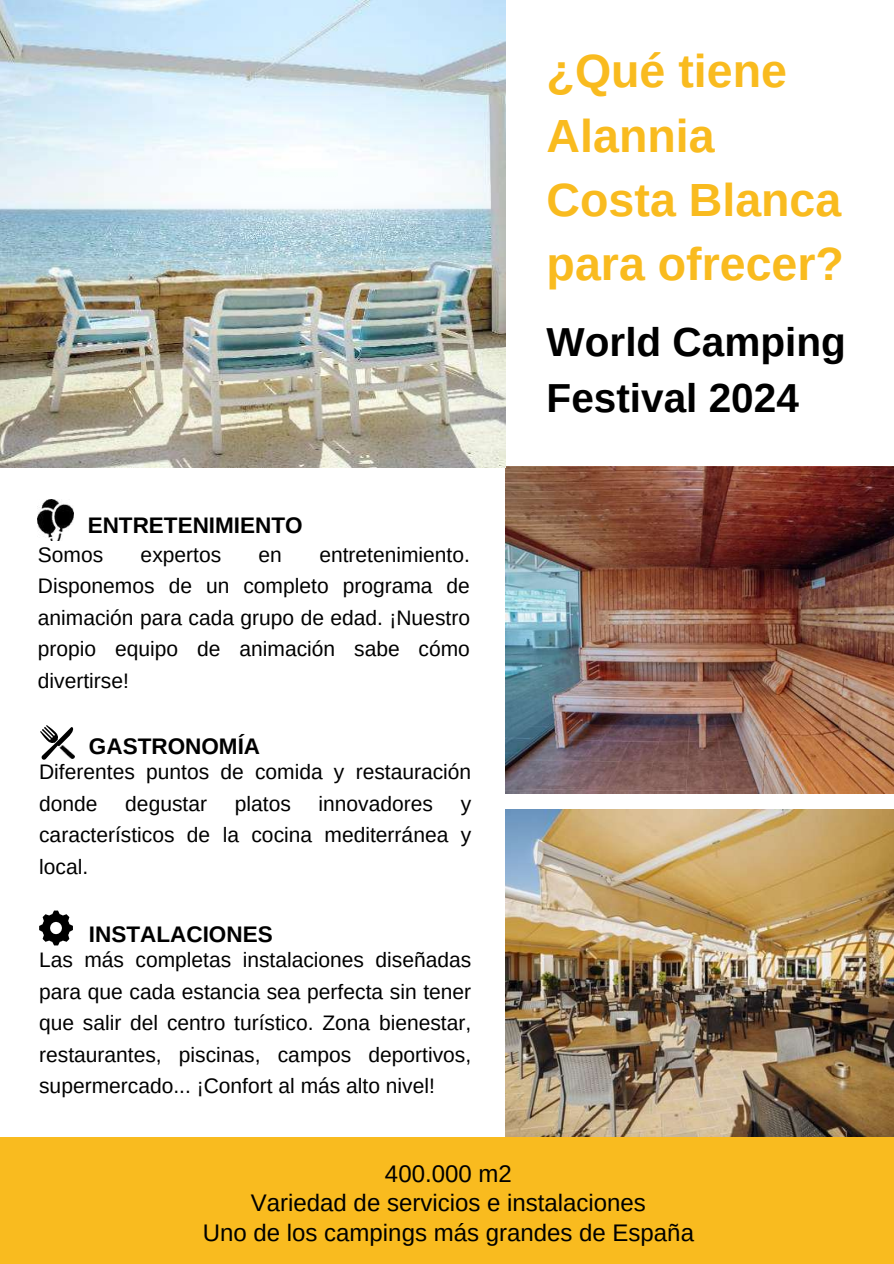
<style>
.page{position:relative;width:894px;height:1264px;background:#fff}
.page>*{position:absolute;margin:0;border:0;box-sizing:border-box;transform-origin:0 0}
.t1{font:700 46.5px/64.2px "Arimo";color:#f9bb1f}
.t2{font:700 40.5px/56.2px "Arimo";color:#000}
.t3{font:24px/29.2px "Arimo";color:#000;text-align:center}
.t4{font:700 22.5px "Arimo";color:#000}
.t5{font:21px/31.5px "Arimo";color:#000;text-align:justify}
</style>
<div class="page">
<img style="left:505px;top:466px;width:388px;height:328px">
<img style="left:505px;top:809px;width:388px;height:327px">
<div style="left:0;top:1136px;width:893px;height:127px;background:#f9bb1f"></div>
<img style="left:0;top:0;width:505px;height:467px">
<img style="left:38px;top:499px;width:36px;height:42px">
<svg style="left:42px;top:727px;width:31px;height:32px"></svg>
<img style="left:60px;top:745px;width:14px;height:13px">
<img style="left:40px;top:725px;width:17px;height:17px">
<svg style="left:39px;top:910px;width:34px;height:35px"></svg>
<p class="t4" style="left:88px;top:513px;width:216px">ENTRETENIMIENTO</p>
<p class="t5" style="left:38px;top:539px;width:67px">Somos</p>
<p class="t5" style="left:141px;top:539px;width:82px">expertos</p>
<p class="t5" style="left:258px;top:539px;width:25px">en</p>
<p class="t5" style="left:38px;top:539px;width:433px;text-indent:281px">entretenimiento.<br>Disponemos de un completo programa de animación para cada grupo de edad. ¡Nuestro propio equipo de animación sabe cómo divertirse!</p>
<p class="t4" style="left:89px;top:733px;width:173px">GASTRONOMÍA</p>
<p class="t5" style="left:39px;top:756px;width:433px">Diferentes puntos de comida y restauración donde</p>
<p class="t5" style="left:125px;top:787px;width:83px">degustar</p>
<p class="t5" style="left:235px;top:787px;width:58px">platos</p>
<p class="t5" style="left:318px;top:787px;width:116px">innovadores</p>
<p class="t5" style="left:39px;top:787px;width:433px;text-indent:421px">y característicos de la cocina mediterránea y local.</p>
<p class="t4" style="left:89px;top:921px;width:185px">INSTALACIONES</p>
<p class="t5" style="left:39px;top:944px;width:433px">Las más completas instalaciones diseñadas para que cada estancia sea perfecta sin tener que salir del centro turístico. Zona bienestar, restaurantes, piscinas, campos deportivos, supermercado... ¡Confort al más alto nivel!</p>
<h1 class="t1" style="left:546px;top:39px;width:299px">¿Qué tiene<br>Alannia<br>Costa Blanca para ofrecer?</h1>
<h2 class="t2" style="left:546px;top:313px;width:301px">World Camping<br>Festival 2024</h2>
<p class="t3" style="left:203px;top:1158px;width:492px">400.000 m2<br>Variedad de servicios e instalaciones<br>Uno de los campings más grandes de España</p>
</div>
